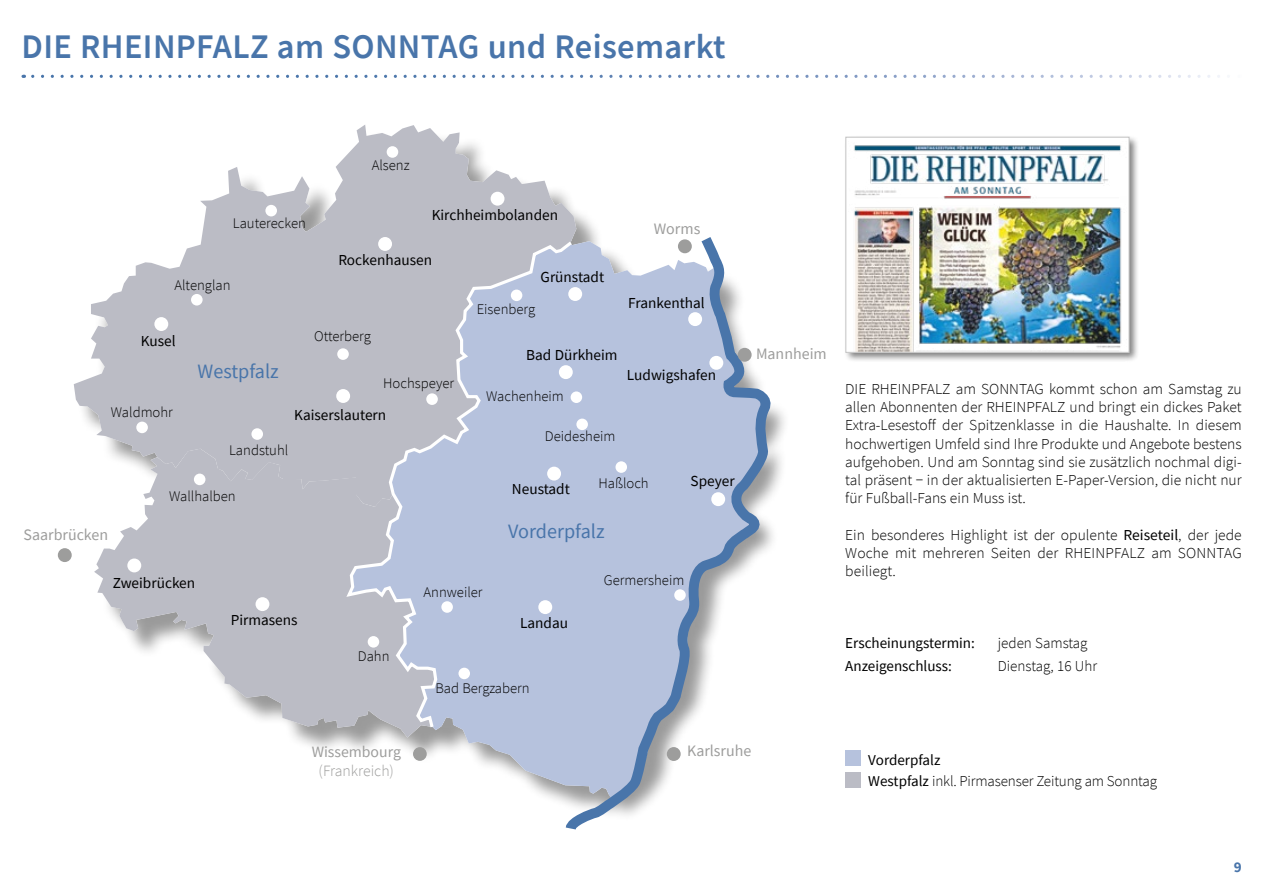
<style>
.page{position:relative;width:1263px;height:893px;background:#fff}
.page>*{position:absolute;margin:0;border:0;box-sizing:border-box;transform-origin:0 0}
.t1{font:600 34.5px "Source Sans Pro";letter-spacing:.01em;color:#4975aa}
.t2{font:20.4px "Source Sans Pro";color:#4975aa}
.t3{font:15.9px "Source Sans Pro";color:#9d9d9c}
.t4{font:300 15.75px "Source Sans Pro";color:#9d9d9c}
.t5{font:15.75px "Source Sans Pro";color:#9d9d9c}
.t6{font:15.3px "Source Sans Pro";color:#000}
.t7{font:300 15.15px/18.3px "Source Sans Pro";color:#000;text-align:justify}
.t8{font:15.15px "Source Sans Pro";color:#000}
.t9{font:300 15px/21.6px "Source Sans Pro";letter-spacing:-.01em;color:#000}
.t10{font:700 15px "Source Sans Pro";color:#4975aa}
.t11{font:300 14.7px "Source Sans Pro";color:#000}
.t12{font:300 10.95px "Source Sans Pro";color:#000}
.s1{font-weight:400}
</style>
<div class="page">
<div style="left:844px;top:135px;width:296px;height:228px;background:#000;opacity:.5"></div>
<img style="left:848px;top:141px;width:278px;height:210px">
<div style="left:845px;top:137px;width:284px;height:216px;border:1px solid #c6c6c6"></div>
<svg style="left:33px;top:75px;width:1187px;height:3px"></svg>
<svg style="left:94px;top:507px;width:255px;height:231px;fill:#bbbcc5"></svg>
<svg style="left:74px;top:125px;width:502px;height:382px;fill:#bbbcc5"></svg>
<svg style="left:349px;top:731px;width:211px;height:70px"></svg>
<svg style="left:344px;top:238px;width:216px;height:493px"></svg>
<div style="left:154px;top:317px;width:14px;height:14px;background:#fff;border-radius:50%"></div>
<div style="left:538px;top:600px;width:14px;height:14px;background:#fff;border-radius:50%"></div>
<div style="left:547px;top:467px;width:14px;height:14px;background:#fff;border-radius:50%"></div>
<div style="left:378px;top:237px;width:14px;height:14px;background:#fff;border-radius:50%"></div>
<div style="left:491px;top:192px;width:13px;height:14px;background:#fff;border-radius:50%"></div>
<div style="left:336px;top:389px;width:14px;height:14px;background:#fff;border-radius:50%"></div>
<div style="left:256px;top:597px;width:13px;height:14px;background:#fff;border-radius:50%"></div>
<div style="left:368px;top:636px;width:11px;height:12px;background:#fff;border-radius:50%"></div>
<div style="left:511px;top:290px;width:11px;height:11px;background:#fff;border-radius:50%"></div>
<div style="left:441px;top:601px;width:12px;height:12px;background:#fff;border-radius:50%"></div>
<div style="left:458px;top:668px;width:12px;height:11px;background:#fff;border-radius:50%"></div>
<div style="left:127px;top:558px;width:14px;height:14px;background:#fff;border-radius:50%"></div>
<div style="left:58px;top:548px;width:14px;height:14px;background:#9d9d9c;border-radius:50%"></div>
<div style="left:265px;top:205px;width:12px;height:11px;background:#fff;border-radius:50%"></div>
<div style="left:191px;top:294px;width:12px;height:12px;background:#fff;border-radius:50%"></div>
<div style="left:136px;top:422px;width:12px;height:11px;background:#fff;border-radius:50%"></div>
<div style="left:251px;top:428px;width:12px;height:12px;background:#fff;border-radius:50%"></div>
<div style="left:426px;top:393px;width:12px;height:12px;background:#fff;border-radius:50%"></div>
<div style="left:387px;top:146px;width:11px;height:12px;background:#fff;border-radius:50%"></div>
<div style="left:337px;top:348px;width:12px;height:12px;background:#fff;border-radius:50%"></div>
<div style="left:194px;top:474px;width:11px;height:11px;background:#fff;border-radius:50%"></div>
<svg style="left:560px;top:229px;width:216px;height:601px"></svg>
<div style="left:738px;top:348px;width:14px;height:14px;background:#9d9d9c;border-radius:50%"></div>
<div style="left:413px;top:747px;width:14px;height:14px;background:#9d9d9c;border-radius:50%"></div>
<div style="left:845px;top:750px;width:16px;height:16px;background:#b6c2dd"></div>
<div style="left:845px;top:772px;width:16px;height:16px;background:#bbbcc5"></div>
<h1 class="t1" style="left:21px;top:24px;width:705px">DIE RHEINPFALZ am SONNTAG und Reisemarkt</h1>
<p class="t11" style="left:372px;top:156px;width:40px">Alsenz</p>
<p class="t11" style="left:233px;top:215px;width:75px">Lauterecken</p>
<p class="t6" style="left:432px;top:205px;width:128px">Kirchheimbolanden</p>
<p class="t11" style="left:174px;top:276px;width:58px">Altenglan</p>
<p class="t6" style="left:141px;top:331px;width:36px">Kusel</p>
<h2 class="t2" style="left:198px;top:358px;width:83px">Westpfalz</h2>
<p class="t6" style="left:338px;top:250px;width:95px">Rockenhausen</p>
<p class="t11" style="left:314px;top:327px;width:58px">Otterberg</p>
<p class="t11" style="left:383px;top:374px;width:72px">Hochspeyer</p>
<p class="t6" style="left:541px;top:267px;width:65px">Grünstadt</p>
<p class="t11" style="left:477px;top:300px;width:60px">Eisenberg</p>
<p class="t6" style="left:526px;top:345px;width:93px">Bad Dürkheim</p>
<p class="t11" style="left:486px;top:387px;width:79px">Wachenheim</p>
<p class="t11" style="left:111px;top:403px;width:63px">Waldmohr</p>
<p class="t6" style="left:294px;top:405px;width:93px">Kaiserslautern</p>
<p class="t11" style="left:229px;top:441px;width:61px">Landstuhl</p>
<p class="t11" style="left:545px;top:428px;width:72px">Deidesheim</p>
<p class="t3" style="left:654px;top:219px;width:48px">Worms</p>
<p class="t6" style="left:628px;top:293px;width:78px">Frankenthal</p>
<p class="t6" style="left:627px;top:365px;width:91px">Ludwigshafen</p>
<p class="t11" style="left:169px;top:487px;width:68px">Wallhalben</p>
<p class="t6" style="left:512px;top:479px;width:60px">Neustadt</p>
<p class="t11" style="left:598px;top:474px;width:52px">Haßloch</p>
<p class="t6" style="left:690px;top:471px;width:46px">Speyer</p>
<p class="t3" style="left:24px;top:524px;width:86px">Saarbrücken</p>
<h2 class="t2" style="left:508px;top:518px;width:98px">Vorderpfalz</h2>
<p class="t6" style="left:113px;top:573px;width:84px">Zweibrücken</p>
<p class="t11" style="left:423px;top:583px;width:61px">Annweiler</p>
<p class="t11" style="left:604px;top:571px;width:82px">Germersheim</p>
<p class="t12" style="left:576px;top:575px;width:51px">Römerberg</p>
<p class="t6" style="left:231px;top:610px;width:68px">Pirmasens</p>
<p class="t6" style="left:520px;top:614px;width:49px">Landau</p>
<p class="t11" style="left:358px;top:647px;width:33px">Dahn</p>
<p class="t11" style="left:435px;top:679px;width:96px">Bad Bergzabern</p>
<p class="t3" style="left:756px;top:343px;width:72px">Mannheim</p>
<p class="t7" style="left:845px;top:380px;width:398px">DIE RHEINPFALZ am SONNTAG kommt schon am Samstag zu allen Abonnenten der RHEINPFALZ und bringt ein dickes Paket Extra-Lesestoff der Spitzenklasse in die Haushalte. In diesem hochwertigen Umfeld sind Ihre Produkte und Angebote bestens aufgehoben. Und am Sonntag sind sie zusätzlich nochmal digi&shy;tal präsent − in der aktualisierten E-Paper-Version, die nicht nur für Fußball-Fans ein Muss ist.</p>
<p class="t7" style="left:845px;top:526px;width:398px">Ein besonderes Highlight ist der opulente <span class="s1">Reiseteil</span>, der jede Woche mit mehreren Seiten der RHEINPFALZ am SONNTAG beiliegt.</p>
<p class="t8" style="left:845px;top:634px;width:131px">Erscheinungstermin:</p>
<p class="t7" style="left:998px;top:634px;width:91px">jeden Samstag</p>
<p class="t8" style="left:845px;top:656px;width:108px">Anzeigenschluss:</p>
<p class="t7" style="left:998px;top:657px;width:101px">Dienstag, 16 Uhr</p>
<p class="t3" style="left:687px;top:740px;width:66px">Karlsruhe</p>
<p class="t5" style="left:312px;top:742px;width:91px">Wissembourg</p>
<p class="t4" style="left:319px;top:761px;width:77px">(Frankreich)</p>
<p class="t9" style="left:868px;top:749px;width:290px"><span class="s1">Vorderpfalz<br>Westpfalz</span> inkl. Pirmasenser Zeitung am Sonntag</p>
<p class="t10" style="left:1234px;top:857px;width:9px">9</p>
</div>
